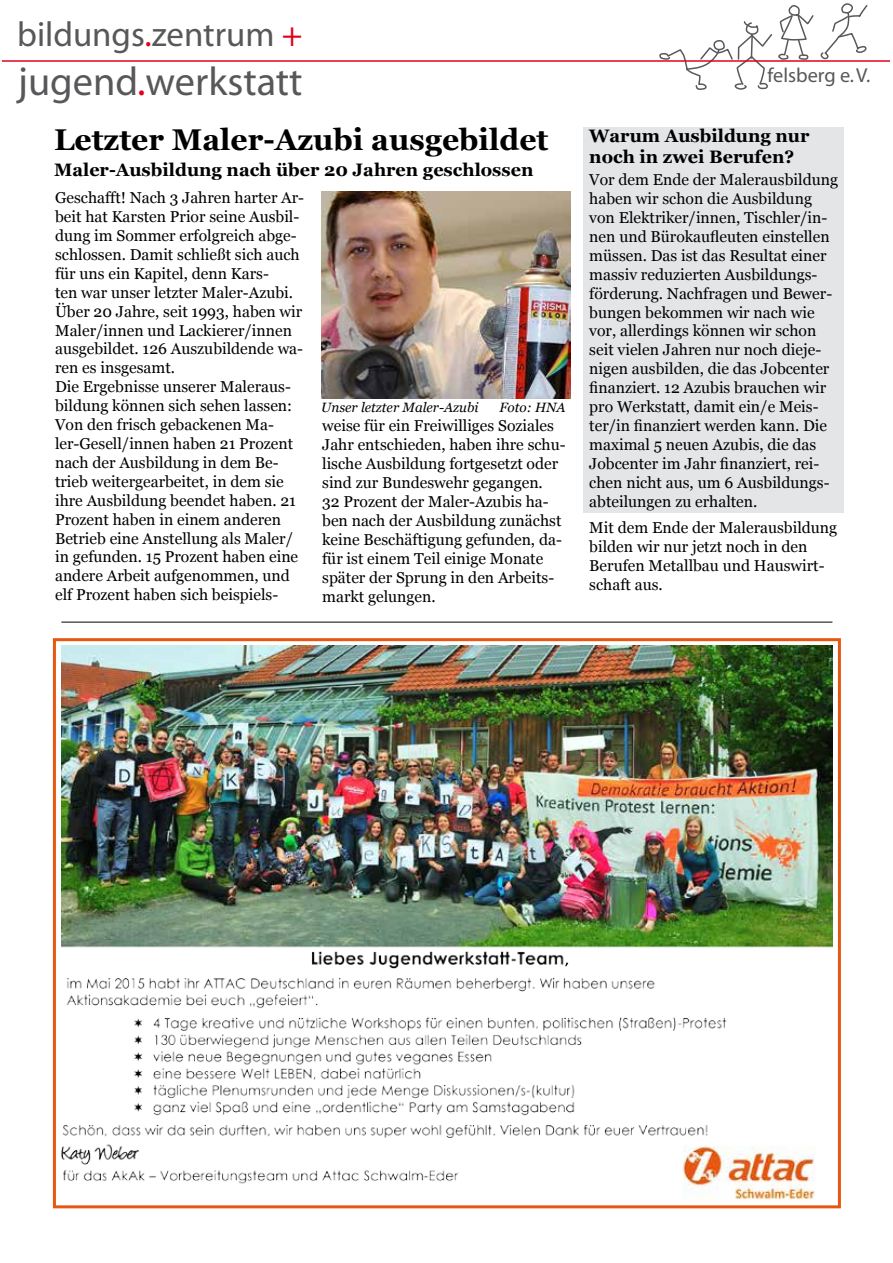
<style>
.page{position:relative;width:893px;height:1263px;background:#fff}
.page>*{position:absolute;margin:0;border:0;box-sizing:border-box;transform-origin:0 0}
.t1{font:40.35px "Myriad";color:#58585a}
.t2{font:34.95px "Myriad";color:#58585a}
.t3{font:700 30px "Georgia";color:#000}
.t4{font:20.25px "Myriad";color:#58585a}
.t5{font:700 18px/21.6px "Georgia";color:#000}
.t6{font:15.75px/18.9px "Georgia";color:#000}
.t7{font:italic 13.5px "Georgia";color:#000}
.s1{color:#e2001a}
</style>
<div class="page">
<svg style="left:659px;top:5px;width:155px;height:85px"></svg>
<svg style="left:821px;top:3px;width:47px;height:57px"></svg>
<hr style="left:2px;top:60px;width:888px;height:2px;background:#e2001a">
<div style="left:53px;top:638px;width:788px;height:570px;border:3px solid #e85712"></div>
<hr style="left:61px;top:622px;width:771px;height:1px;background:#000">
<img style="left:61px;top:646px;width:771px;height:554px">
<img style="left:321px;top:191px;width:250px;height:207px">
<div style="left:583px;top:127px;width:261px;height:385px;background:#e4e5e6"></div>
<h2 class="t2" style="left:17px;top:17px;width:287px">bildungs<span class="s1">.</span>zentrum <span class="s1">+</span></h2>
<h1 class="t1" style="left:18px;top:61px;width:286px">jugend<span class="s1">.</span>werkstatt</h1>
<p class="t4" style="left:768px;top:65px;width:104px">felsberg e. V.</p>
<h3 class="t3" style="left:54px;top:121px;width:496px">Letzter Maler-Azubi ausgebildet</h3>
<p class="t5" style="left:54px;top:159px;width:481px">Maler-Ausbildung nach über 20 Jahren geschlossen</p>
<p class="t6" style="left:55px;top:189px;width:251px">Geschafft! Nach 3 Jahren harter Ar&shy;beit hat Karsten Prior seine Ausbil&shy;dung im Sommer erfolgreich abge&shy;schlossen. Damit schließt sich auch für uns ein Kapitel, denn Kars-<br>ten war unser letzter Maler-Azubi.<br>Über 20 Jahre, seit 1993, haben wir Maler/innen und Lackierer/innen ausgebildet. 126 Auszubildende wa&shy;ren es insgesamt.<br>Die Ergebnisse unserer Maleraus&shy;bildung können sich sehen lassen:<br>Von den frisch gebackenen Ma&shy;ler-Gesell/innen haben 21 Prozent nach der Ausbildung in dem Be&shy;trieb weitergearbeitet, in dem sie ihre Ausbildung beendet haben. 21<br>Prozent haben in einem anderen Betrieb eine Anstellung als Maler/ in gefunden. 15 Prozent haben eine andere Arbeit aufgenommen, und elf Prozent haben sich beispiels-</p>
<p class="t7" style="left:321px;top:399px;width:159px">Unser letzter Maler-Azubi</p>
<p class="t7" style="left:499px;top:399px;width:68px">Foto: HNA</p>
<p class="t6" style="left:322px;top:417px;width:245px">weise für ein Freiwilliges Soziales<br>Jahr entschieden, haben ihre schu&shy;lische Ausbildung fortgesetzt oder sind zur Bundeswehr gegangen.<br>32 Prozent der Maler-Azubis ha&shy;ben nach der Ausbildung zunächst keine Beschäftigung gefunden, da&shy;für ist einem Teil einige Monate später der Sprung in den Arbeits&shy;markt gelungen.</p>
<p class="t5" style="left:589px;top:125px;width:222px">Warum Ausbildung nur noch in zwei Berufen?</p>
<p class="t6" style="left:589px;top:171px;width:250px">Vor dem Ende der Malerausbildung haben wir schon die Ausbildung von Elektriker/innen, Tischler/in&shy;nen und Bürokaufleuten einstellen müssen. Das ist das Resultat einer massiv reduzierten Ausbildungs&shy;förderung. Nachfragen und Bewer&shy;bungen bekommen wir nach wie vor, allerdings können wir schon seit vielen Jahren nur noch dieje&shy;nigen ausbilden, die das Jobcenter finanziert. 12 Azubis brauchen wir pro Werkstatt, damit ein/e Meis&shy;ter/in finanziert werden kann. Die maximal 5 neuen Azubis, die das Jobcenter im Jahr finanziert, rei&shy;chen nicht aus, um 6 Ausbildungs&shy;abteilungen zu erhalten.</p>
<p class="t6" style="left:589px;top:518px;width:249px">Mit dem Ende der Malerausbildung bilden wir nur jetzt noch in den<br>Berufen Metallbau und Hauswirt&shy;schaft aus.</p>
</div>
